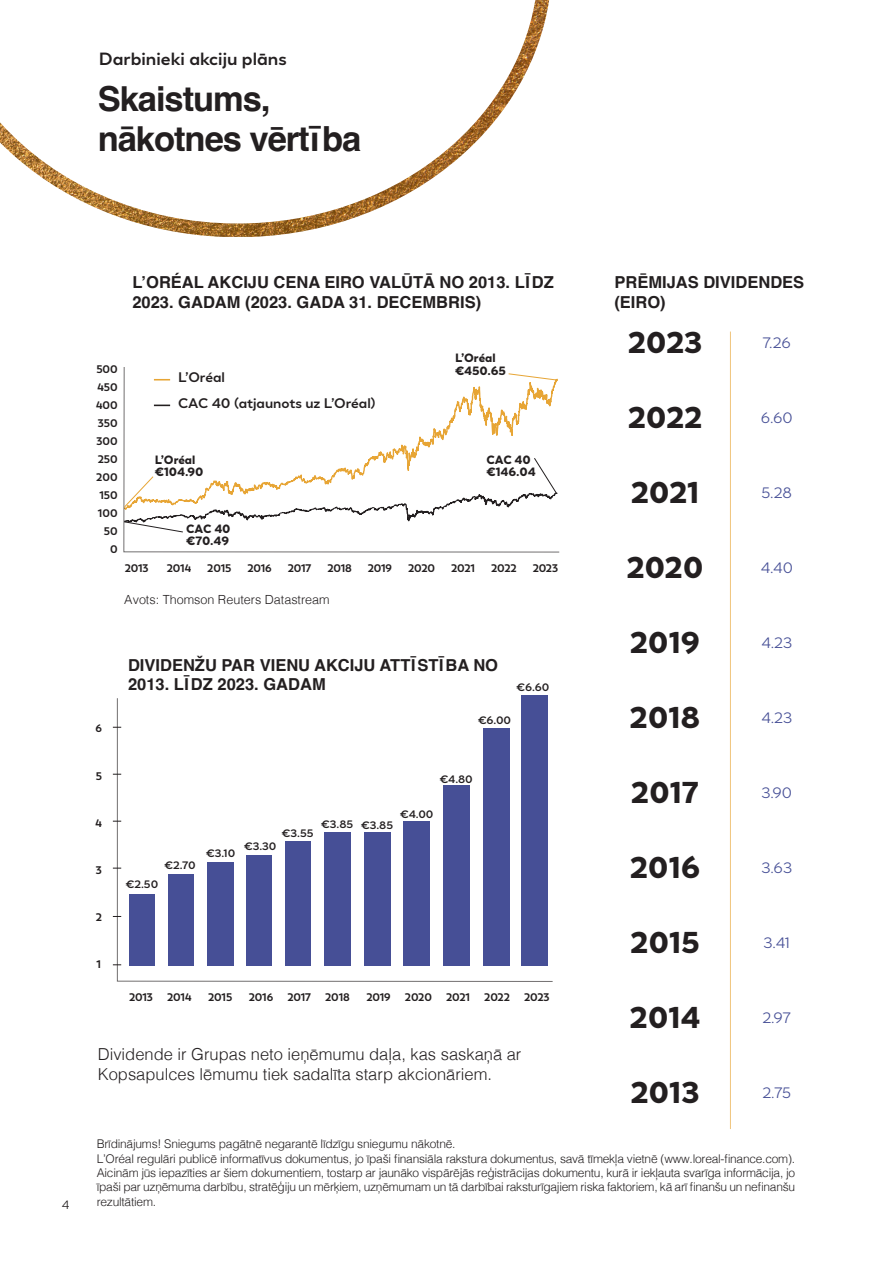
<style>
.page{position:relative;width:893px;height:1263px;background:#fff}
.page>*{position:absolute;margin:0;border:0;box-sizing:border-box;transform-origin:0 0}
.t1{font:700 34.5px/40.5px "Helvetica";letter-spacing:-.03em;color:#231f20}
.t2{font:900 30px "LOREAL Essentielle";color:#231f20}
.t3{font:700 18px "LOREAL Essentielle";color:#231f20}
.t4{font:700 16.5px/19.8px "Helvetica";color:#231f20}
.t5{font:300 16.5px/19.5px "Helvetica";color:#231f20}
.t6{font:15px "LOREAL Essentielle";letter-spacing:-.005em;color:#464f96}
.t7{font:700 14.1px "LOREAL Essentielle";color:#231f20}
.t8{font:300 12.6px "Helvetica";color:#231f20}
.t9{font:300 12px/14.4px "Helvetica";letter-spacing:-.02em;color:#231f20;text-align:justify}
.t10{font:900 12px "LOREAL Essentielle";color:#231f20}
.t11{font:12px "LOREAL Essentielle";color:#231f20}
.t12{font:700 10.95px "Trenda";letter-spacing:-.015em;color:#231f20}
.t13{font:700 10.95px "LOREAL Essentielle";color:#231f20}
</style>
<div class="page">
<hr style="left:730px;top:332px;width:1px;height:797px;background:#e7a535">
<img style="left:0;top:0;width:549px;height:237px">
<svg style="left:117px;top:698px;width:436px;height:284px"></svg>
<div style="left:521px;top:695px;width:27px;height:270px;background:#464f96"></div>
<svg style="left:123px;top:367px;width:437px;height:186px"></svg>
<svg style="left:154px;top:379px;width:16px;height:1px"></svg>
<svg style="left:154px;top:405px;width:16px;height:1px"></svg>
<svg style="left:508px;top:373px;width:50px;height:8px"></svg>
<svg style="left:123px;top:457px;width:435px;height:76px"></svg>
<p class="t3" style="left:99px;top:47px;width:189px">Darbinieki akciju plāns</p>
<p class="t1" style="left:98px;top:82px;width:265px">Skaistums, nākotnes vērtība</p>
<p class="t11" style="left:62px;top:1197px;width:9px">4</p>
<p class="t4" style="left:132px;top:274px;width:423px">L’ORÉAL AKCIJU CENA EIRO VALŪTĀ NO 2013. LĪDZ<br>2023. GADAM (2023. GADA 31. DECEMBRIS)</p>
<p class="t12" style="left:96px;top:362px;width:23px">500</p>
<p class="t12" style="left:97px;top:380px;width:22px">450</p>
<p class="t12" style="left:96px;top:398px;width:23px">400</p>
<p class="t12" style="left:98px;top:416px;width:21px">350</p>
<p class="t12" style="left:96px;top:434px;width:23px">300</p>
<p class="t12" style="left:98px;top:452px;width:21px">250</p>
<p class="t12" style="left:96px;top:470px;width:23px">200</p>
<p class="t12" style="left:99px;top:488px;width:20px">150</p>
<p class="t12" style="left:98px;top:506px;width:21px">100</p>
<p class="t12" style="left:104px;top:524px;width:15px">50</p>
<p class="t12" style="left:110px;top:542px;width:9px">0</p>
<p class="t7" style="left:178px;top:368px;width:48px">L’Oréal</p>
<p class="t7" style="left:178px;top:394px;width:199px">CAC 40 (atjaunots uz L’Oréal)</p>
<p class="t10" style="left:155px;top:452px;width:42px">L’Oréal</p>
<p class="t10" style="left:155px;top:464px;width:50px">€104.90</p>
<p class="t10" style="left:186px;top:522px;width:46px">CAC 40</p>
<p class="t10" style="left:186px;top:534px;width:44px">€70.49</p>
<p class="t10" style="left:455px;top:350px;width:42px">L’Oréal</p>
<p class="t10" style="left:455px;top:363px;width:52px">€450.65</p>
<p class="t10" style="left:486px;top:453px;width:46px">CAC 40</p>
<p class="t10" style="left:486px;top:465px;width:51px">€146.04</p>
<p class="t12" style="left:125px;top:561px;width:25px">2013</p>
<p class="t12" style="left:167px;top:561px;width:26px">2014</p>
<p class="t12" style="left:207px;top:561px;width:25px">2015</p>
<p class="t12" style="left:247px;top:561px;width:26px">2016</p>
<p class="t12" style="left:288px;top:561px;width:25px">2017</p>
<p class="t12" style="left:327px;top:561px;width:26px">2018</p>
<p class="t12" style="left:368px;top:561px;width:26px">2019</p>
<p class="t12" style="left:408px;top:561px;width:28px">2020</p>
<p class="t12" style="left:451px;top:561px;width:25px">2021</p>
<p class="t12" style="left:491px;top:561px;width:27px">2022</p>
<p class="t12" style="left:533px;top:561px;width:27px">2023</p>
<p class="t12" style="left:96px;top:722px;width:8px">6</p>
<p class="t12" style="left:96px;top:769px;width:8px">5</p>
<p class="t12" style="left:96px;top:816px;width:8px">4</p>
<p class="t12" style="left:96px;top:863px;width:8px">3</p>
<p class="t12" style="left:96px;top:910px;width:8px">2</p>
<p class="t12" style="left:97px;top:957px;width:6px">1</p>
<p class="t8" style="left:124px;top:589px;width:207px">Avots: Thomson Reuters Datastream</p>
<p class="t4" style="left:128px;top:657px;width:372px">DIVIDENŽU PAR VIENU AKCIJU ATTĪSTĪBA NO<br>2013. LĪDZ 2023. GADAM</p>
<p class="t13" style="left:516px;top:680px;width:34px">€6.60</p>
<p class="t13" style="left:478px;top:713px;width:35px">€6.00</p>
<p class="t13" style="left:440px;top:772px;width:35px">€4.80</p>
<p class="t13" style="left:165px;top:858px;width:33px">€2.70</p>
<p class="t13" style="left:126px;top:877px;width:34px">€2.50</p>
<p class="t13" style="left:206px;top:846px;width:31px">€3.10</p>
<p class="t13" style="left:282px;top:827px;width:33px">€3.55</p>
<p class="t13" style="left:244px;top:840px;width:34px">€3.30</p>
<p class="t13" style="left:400px;top:808px;width:35px">€4.00</p>
<p class="t13" style="left:321px;top:818px;width:33px">€3.85</p>
<p class="t13" style="left:361px;top:819px;width:33px">€3.85</p>
<p class="t12" style="left:129px;top:991px;width:25px">2013</p>
<p class="t12" style="left:167px;top:991px;width:26px">2014</p>
<p class="t12" style="left:208px;top:991px;width:26px">2015</p>
<p class="t12" style="left:249px;top:991px;width:26px">2016</p>
<p class="t12" style="left:287px;top:991px;width:25px">2017</p>
<p class="t12" style="left:325px;top:991px;width:26px">2018</p>
<p class="t12" style="left:366px;top:991px;width:26px">2019</p>
<p class="t12" style="left:405px;top:991px;width:28px">2020</p>
<p class="t12" style="left:446px;top:991px;width:26px">2021</p>
<p class="t12" style="left:484px;top:991px;width:27px">2022</p>
<p class="t12" style="left:524px;top:991px;width:27px">2023</p>
<p class="t5" style="left:98px;top:1043px;width:425px">Dividende ir Grupas neto ieņēmumu daļa, kas saskaņā ar<br>Kopsapulces lēmumu tiek sadalīta starp akcionāriem.</p>
<p class="t4" style="left:614px;top:274px;width:191px">PRĒMIJAS DIVIDENDES (EIRO)</p>
<p class="t2" style="left:628px;top:324px;width:76px">2023</p>
<p class="t6" style="left:763px;top:334px;width:30px">7.26</p>
<p class="t2" style="left:628px;top:399px;width:76px">2022</p>
<p class="t6" style="left:761px;top:409px;width:34px">6.60</p>
<p class="t2" style="left:631px;top:474px;width:70px">2021</p>
<p class="t6" style="left:761px;top:484px;width:32px">5.28</p>
<p class="t2" style="left:626px;top:549px;width:79px">2020</p>
<p class="t6" style="left:761px;top:559px;width:34px">4.40</p>
<p class="t2" style="left:630px;top:624px;width:72px">2019</p>
<p class="t6" style="left:761px;top:634px;width:32px">4.23</p>
<p class="t2" style="left:629px;top:699px;width:72px">2018</p>
<p class="t6" style="left:761px;top:709px;width:32px">4.23</p>
<p class="t2" style="left:631px;top:774px;width:70px">2017</p>
<p class="t6" style="left:761px;top:784px;width:32px">3.90</p>
<p class="t2" style="left:630px;top:849px;width:72px">2016</p>
<p class="t6" style="left:761px;top:859px;width:32px">3.63</p>
<p class="t2" style="left:630px;top:924px;width:71px">2015</p>
<p class="t6" style="left:763px;top:934px;width:28px">3.41</p>
<p class="t2" style="left:630px;top:999px;width:72px">2014</p>
<p class="t6" style="left:762px;top:1009px;width:30px">2.97</p>
<p class="t2" style="left:630px;top:1074px;width:71px">2013</p>
<p class="t6" style="left:762px;top:1084px;width:30px">2.75</p>
<p class="t9" style="left:97px;top:1136px;width:360px">Brīdinājums! Sniegums pagātnē negarantē līdzīgu sniegumu nākotnē.</p>
<p class="t9" style="left:97px;top:1150px;width:700px">L’Oréal regulāri publicē informatīvus dokumentus, jo īpaši finansiāla rakstura dokumentus, savā tīmekļa vietnē (www.loreal-finance.com).<br>Aicinām jūs iepazīties ar šiem dokumentiem, tostarp ar jaunāko vispārējās reģistrācijas dokumentu, kurā ir iekļauta svarīga informācija, jo īpaši par uzņēmuma darbību, stratēģiju un mērķiem, uzņēmumam un tā darbībai raksturīgajiem riska faktoriem, kā arī finanšu un nefinanšu rezultātiem.</p>
</div>
